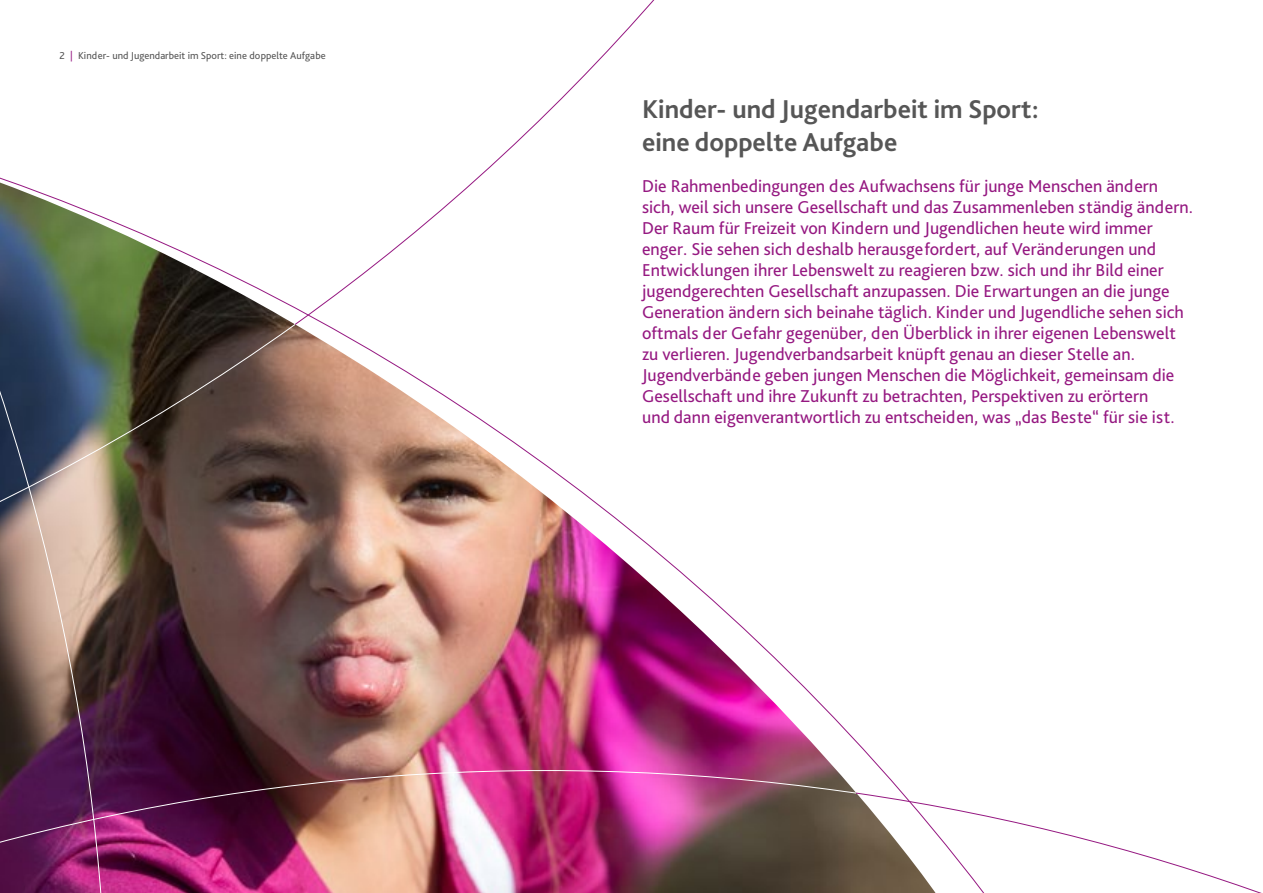
<style>
.page{position:relative;width:1263px;height:893px;background:#fff}
.page>*{position:absolute;margin:0;border:0;box-sizing:border-box;transform-origin:0 0}
.t1{font:700 27px "Bliss Pro";color:#565656}
.t2{font:18px/21px "Bliss Pro";color:#951881}
.t3{font:10.5px "Bliss Pro";color:#565656}
.s1{color:#951881}
</style>
<div class="page">
<img style="left:106px;top:218px;width:796px;height:675px">
<img style="left:106px;top:745px;width:751px;height:125px">
<svg style="left:855px;top:792px;width:407px;height:101px"></svg>
<svg style="left:106px;top:323px;width:190px;height:240px;background:#58493b"></svg>
<svg style="left:294px;top:0;width:391px;height:325px"></svg>
<img style="left:0;top:177px;width:106px;height:716px">
<p class="t3" style="left:60px;top:49px;width:268px">2 <span class="s1">|</span> Kinder- und Jugendarbeit im Sport: eine doppelte Aufgabe</p>
<p class="t1" style="left:642px;top:93px;width:398px">Kinder- und Jugendarbeit im Sport:</p>
<p class="t1" style="left:642px;top:126px;width:257px">eine doppelte Aufgabe</p>
<p class="t2" style="left:642px;top:175px;width:517px">Die Rahmenbedingungen des Aufwachsens für junge Menschen ändern</p>
<p class="t2" style="left:642px;top:196px;width:552px">sich, weil sich unsere Gesellschaft und das Zusammenleben ständig ändern.</p>
<p class="t2" style="left:642px;top:217px;width:512px">Der Raum für Freizeit von Kindern und Jugendlichen heute wird immer</p>
<p class="t2" style="left:642px;top:238px;width:516px">enger. Sie sehen sich deshalb herausgefordert, auf Veränderungen und</p>
<p class="t2" style="left:642px;top:259px;width:523px">Entwicklungen ihrer Lebenswelt zu reagieren bzw. sich und ihr Bild einer</p>
<p class="t2" style="left:642px;top:280px;width:543px">jugendgerechten Gesellschaft anzupassen. Die Erwartungen an die junge<br>Generation ändern sich beinahe täglich. Kinder und Jugendliche sehen sich oftmals der Gefahr gegenüber, den Überblick in ihrer eigenen Lebenswelt</p>
<p class="t2" style="left:642px;top:343px;width:494px">zu verlieren. Jugendverbandsarbeit knüpft genau an dieser Stelle an.</p>
<p class="t2" style="left:642px;top:364px;width:534px">Jugendverbände geben jungen Menschen die Möglichkeit, gemeinsam die</p>
<p class="t2" style="left:642px;top:385px;width:508px">Gesellschaft und ihre Zukunft zu betrachten, Perspektiven zu erörtern</p>
<p class="t2" style="left:642px;top:406px;width:534px">und dann eigenverantwortlich zu entscheiden, was „das Beste“ für sie ist.</p>
</div>
